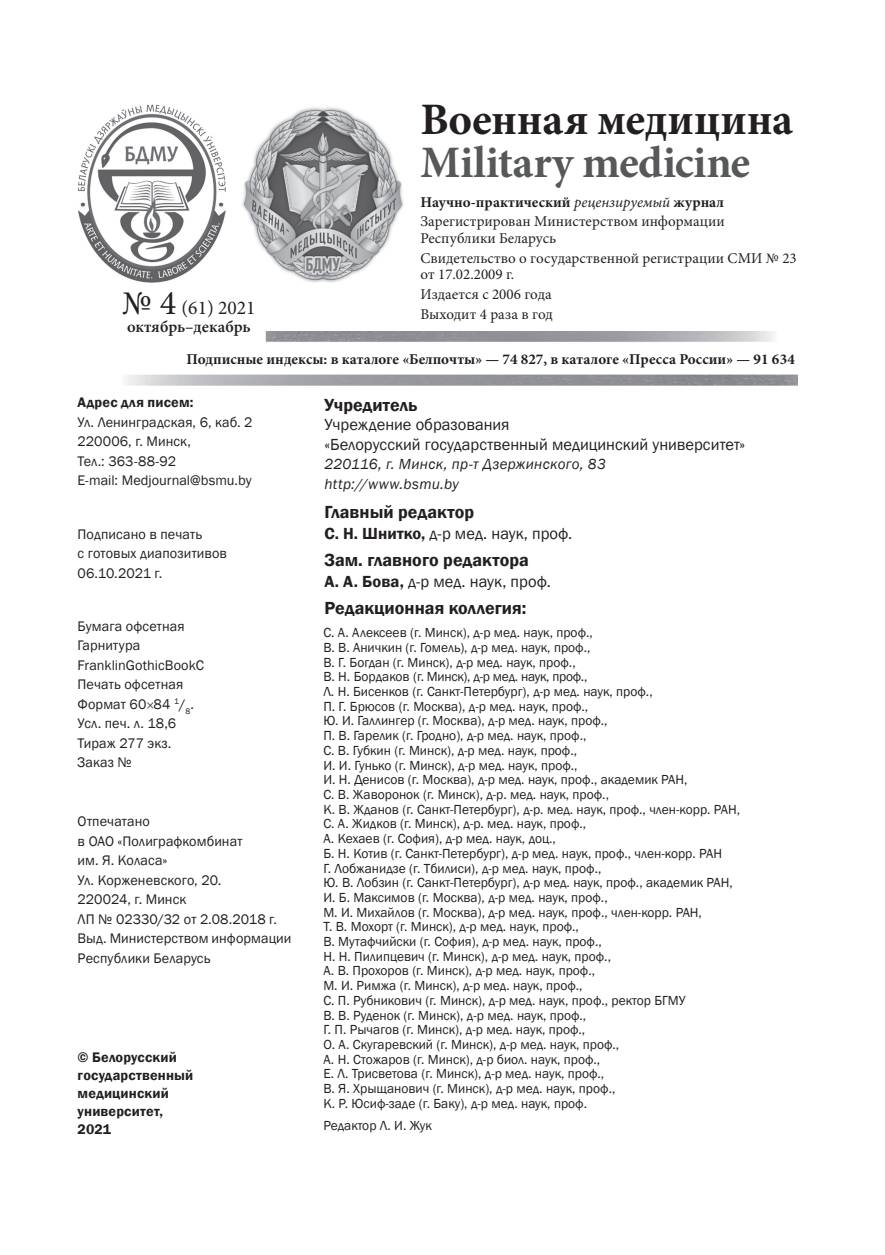
<style>
.page{position:relative;width:885px;height:1255px;background:#fff}
.page>*{position:absolute;margin:0;border:0;box-sizing:border-box;transform-origin:0 0}
.t1{font:700 45px "Minion Pro";letter-spacing:-.01em;color:#57585a}
.t2{font:700 45px "Minion Pro";letter-spacing:-.005em;color:#231f20}
.t3{font:34.5px "Minion Pro";color:#231f20}
.t4{font:19.5px "Minion Pro";color:#231f20}
.t5{font:600 18px "Franklin Gothic";letter-spacing:.005em;color:#231f20}
.t6{font:16.5px/19.5px "Franklin Gothic";color:#231f20}
.t7{font:600 16.5px "Minion Pro";color:#231f20}
.t8{font:15px/20px "Minion Pro";color:#231f20}
.t9{font:700 15px "Minion Pro";color:#231f20}
.t10{font:italic 15px/19.5px "Franklin Gothic";letter-spacing:.025em;color:#231f20}
.t11{font:14.25px/19.5px "Franklin Gothic";letter-spacing:.005em;color:#231f20}
.t12{font:600 14.25px/18px "Franklin Gothic";letter-spacing:.015em;color:#231f20}
.t13{font:13.5px/14.7px "Franklin Gothic";color:#231f20}
.s1{font-weight:700}
.s2{font-style:italic}
.s3{font-weight:600}
</style>
<div class="page">
<img style="left:125px;top:332px;width:672px;height:53px">
<div style="left:117px;top:289px;width:144px;height:49px;background:#fff"></div>
<img style="left:78px;top:104px;width:148px;height:179px">
<img style="left:242px;top:107px;width:162px;height:176px">
<h2 class="t3" style="left:122px;top:280px;width:56px">№ 4</h2>
<h3 class="t4" style="left:181px;top:295px;width:76px">(61) 2021</h3>
<p class="t7" style="left:127px;top:315px;width:125px">октябрь–декабрь</p>
<h1 class="t2" style="left:420px;top:88px;width:374px">Военная медицина</h1>
<h1 class="t1" style="left:420px;top:131px;width:331px">Military medicine</h1>
<p class="t8" style="left:420px;top:192px;width:306px"><span class="s1">Научно-практический</span> <span class="s2">рецензируемый</span> <span class="s1">журнал<br></span>Зарегистрирован Министерством информации</p>
<p class="t8" style="left:420px;top:228px;width:378px">Республики Беларусь<br>Свидетельство о государственной регистрации СМИ № 23</p>
<p class="t8" style="left:420px;top:265px;width:133px">от 17.02.2009 г.<br>Издается с 2006 года</p>
<p class="t8" style="left:420px;top:304px;width:134px">Выходит 4 раза в год</p>
<p class="t9" style="left:186px;top:349px;width:610px">Подписные индексы: в каталоге «Белпочты» — 74 827, в каталоге «Пресса России» — 91 634</p>
<p class="t12" style="left:78px;top:394px;width:117px">Адрес для писем:</p>
<p class="t11" style="left:78px;top:412px;width:176px">Ул. Ленинградская, 6, каб. 2<br>220006, г. Минск,<br>Тел.: 363-88-92<br>E-mail: Medjournal@bsmu.by</p>
<p class="t11" style="left:78px;top:524px;width:151px">Подписано в печать<br>с готовых диапозитивов<br>06.10.2021 г.</p>
<p class="t11" style="left:78px;top:616px;width:128px">Бумага офсетная<br>Гарнитура<br>FranklinGothicBookC<br>Печать офсетная<br>Формат 60 84 <sup>1</sup>/<sub>8</sub>.<br>Усл. печ. л. 18,6<br>Тираж 277 экз.<br>Заказ №</p>
<p class="t11" style="left:78px;top:812px;width:215px">Отпечатано<br>в ОАО «Полиграфкомбинат<br>им. Я. Коласа»<br>Ул. Корженевского, 20.<br>220024, г. Минск<br>ЛП № 02330/32 от 2.08.2018 г.<br>Выд. Министерством информации<br>Республики Беларусь</p>
<p class="t12" style="left:78px;top:1048px;width:117px">© Белорусский государственный медицинский университет,<br>2021</p>
<h3 class="t5" style="left:324px;top:393px;width:94px">Учредитель</h3>
<p class="t6" style="left:324px;top:415px;width:422px">Учреждение образования<br>«Белорусский государственный медицинский университет»</p>
<p class="t10" style="left:324px;top:454px;width:283px">220116, г. Минск, пр-т Дзержинского, 83 http://www.bsmu.by</p>
<h3 class="t5" style="left:324px;top:501px;width:151px">Главный редактор</h3>
<p class="t6" style="left:324px;top:524px;width:249px"><span class="s3">С. Н. Шнитко,</span> д-р мед. наук, проф.</p>
<h3 class="t5" style="left:324px;top:549px;width:206px">Зам. главного редактора</h3>
<p class="t6" style="left:324px;top:572px;width:228px"><span class="s3">А. А. Бова,</span> д-р мед. наук, проф.</p>
<h3 class="t5" style="left:324px;top:597px;width:203px">Редакционная коллегия:</h3>
<p class="t13" style="left:323px;top:625px;width:418px">С. А. Алексеев (г. Минск), д-р мед. наук, проф.,<br>В. В. Аничкин (г. Гомель), д-р мед. наук, проф.,<br>В. Г. Богдан (г. Минск), д-р мед. наук, проф.,<br>В. Н. Бордаков (г. Минск), д-р мед. наук, проф.,<br>Л. Н. Бисенков (г. Санкт-Петербург), д-р мед. наук, проф.,<br>П. Г. Брюсов (г. Москва), д-р мед. наук, проф.,<br>Ю. И. Галлингер (г. Москва), д-р мед. наук, проф.,<br>П. В. Гарелик (г. Гродно), д-р мед. наук, проф.,<br>С. В. Губкин (г. Минск), д-р мед. наук, проф.,<br>И. И. Гунько (г. Минск), д-р мед. наук, проф.,<br>И. Н. Денисов (г. Москва), д-р мед. наук, проф., академик РАН,<br>С. В. Жаворонок (г. Минск), д-р. мед. наук, проф.,<br>К. В. Жданов (г. Санкт-Петербург), д-р. мед. наук, проф., член-корр. РАН, С. А. Жидков (г. Минск), д-р. мед. наук, проф.,<br>А. Кехаев (г. София), д-р мед. наук, доц.,<br>Б. Н. Котив (г. Санкт-Петербург), д-р мед. наук, проф., член-корр. РАН<br>Г. Лобжанидзе (г. Тбилиси), д-р мед. наук, проф.,<br>Ю. В. Лобзин (г. Санкт-Петербург), д-р мед. наук, проф., академик РАН, И. Б. Максимов (г. Москва), д-р мед. наук, проф.,<br>М. И. Михайлов (г. Москва), д-р мед. наук, проф., член-корр. РАН,<br>Т. В. Мохорт (г. Минск), д-р мед. наук, проф.,<br>В. Мутафчийски (г. София), д-р мед. наук, проф.,<br>Н. Н. Пилипцевич (г. Минск), д-р мед. наук, проф.,<br>А. В. Прохоров (г. Минск), д-р мед. наук, проф.,<br>М. И. Римжа (г. Минск), д-р мед. наук, проф.,<br>С. П. Рубникович (г. Минск), д-р мед. наук, проф., ректор БГМУ<br>В. В. Руденок (г. Минск), д-р мед. наук, проф.,<br>Г. П. Рычагов (г. Минск), д-р мед. наук, проф.,<br>О. А. Скугаревский (г. Минск), д-р мед. наук, проф.,<br>А. Н. Стожаров (г. Минск), д-р биол. наук, проф.,<br>Е. Л. Трисветова (г. Минск), д-р мед. наук, проф.,<br>В. Я. Хрыщанович (г. Минск), д-р мед. наук, проф.,<br>К. Р. Юсиф-заде (г. Баку), д-р мед. наук, проф.</p>
<p class="t13" style="left:323px;top:1118px;width:110px">Редактор Л. И. Жук</p>
</div>
